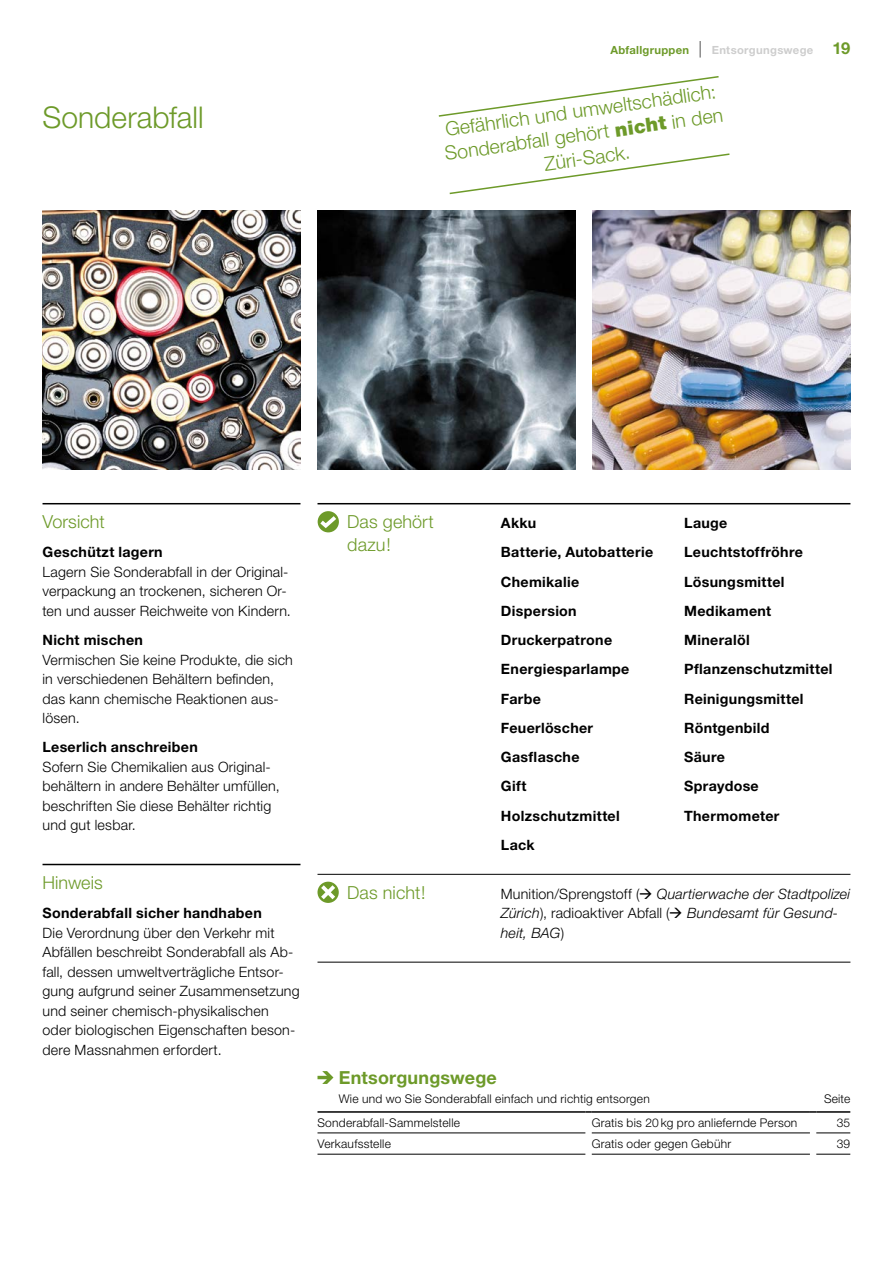
<style>
.page{position:relative;width:893px;height:1263px;background:#fff}
.page>*{position:absolute;margin:0;border:0;box-sizing:border-box;transform-origin:0 0}
.t1{font:300 30px "Helvetica Neue LT Std";color:#6d9a29}
.NEU__Hinweis{font:300 19.5px/24px "Helvetica Neue LT Std";color:#6d9a29;text-align:center}
.H2_1pt_Linie{font:300 18px "Helvetica Neue LT Std";color:#6d9a29}
.Tab_Titel{font:700 18px "Helvetica Neue LT Std";letter-spacing:.01em;color:#6d9a29}
.H2_1pt_Linie_mit_Ein{font:300 18px/22.5px "Helvetica Neue LT Std";letter-spacing:.005em;color:#6d9a29}
.H2_0_3pt_Linie_mit_E{font:300 18px "Helvetica Neue LT Std";letter-spacing:.005em;color:#6d9a29}
.Lauftext_9_5_13_6_5p{font:300 14.25px/19.5px "Helvetica Neue LT Std";letter-spacing:.015em;color:#000}
.Lauftext_9_5_13_6_5p-2{font:700 14.25px "Helvetica Neue LT Std";letter-spacing:.02em;color:#000}
.Lauftext_9_5_13_6_5p-3{font:italic 300 14.25px/19.5px "Helvetica Neue LT Std";letter-spacing:.015em;color:#000}
.Tab_Beschreibung{font:300 12px "Helvetica Neue LT Std";letter-spacing:.02em;color:#000}
.Tab_links{font:300 12px "Helvetica Neue LT Std";letter-spacing:.02em;color:#000}
.Tab_rechts{font:300 12px "Helvetica Neue LT Std";letter-spacing:.005em;color:#000}
.t2{font:700 11.25px "Helvetica Neue LT Std";letter-spacing:.025em;color:#cdcdcd}
.s1{color:#6d9a29}
.s2{font-weight:100;font-size:16.5px;color:#000}
.s3{font-size:16.5px;color:#6d9a29}
.s4{font-weight:900}
.s5{font-weight:700}
.s6{font-style:normal}
</style>
<div class="page">
<img style="left:592px;top:210px;width:258px;height:260px">
<img style="left:43px;top:210px;width:257px;height:260px">
<img style="left:317px;top:210px;width:258px;height:260px">
<hr style="left:317px;top:503px;width:533px;height:1px;background:#000">
<hr style="left:317px;top:1133px;width:268px;height:1px;background:#000">
<hr style="left:592px;top:1133px;width:218px;height:1px;background:#000">
<hr style="left:816px;top:1133px;width:34px;height:1px;background:#000">
<hr style="left:317px;top:1154px;width:268px;height:1px;background:#000">
<hr style="left:592px;top:1154px;width:218px;height:1px;background:#000">
<hr style="left:816px;top:1154px;width:34px;height:1px;background:#000">
<hr style="left:317px;top:1111px;width:268px;height:2px;background:#000">
<svg style="left:585px;top:1111px;width:7px;height:2px"></svg>
<hr style="left:592px;top:1111px;width:218px;height:2px;background:#000">
<svg style="left:810px;top:1111px;width:6px;height:2px"></svg>
<hr style="left:816px;top:1111px;width:34px;height:2px;background:#000">
<svg style="left:317px;top:881px;width:22px;height:22px"></svg>
<svg style="left:318px;top:511px;width:21px;height:21px"></svg>
<svg style="left:317px;top:512px;width:22px;height:19px"></svg>
<svg style="left:317px;top:1071px;width:16px;height:13px"></svg>
<hr style="left:43px;top:864px;width:257px;height:1px;background:#000">
<hr style="left:317px;top:874px;width:533px;height:1px;background:#000">
<hr style="left:317px;top:962px;width:533px;height:1px;background:#000">
<hr style="left:43px;top:503px;width:257px;height:1px;background:#000">
<svg style="left:438px;top:76px;width:281px;height:41px"></svg>
<svg style="left:449px;top:153px;width:281px;height:42px"></svg>
<h1 class="t1" style="left:43px;top:99px;width:163px">Sonderabfall</h1>
<p class="t2" style="left:610px;top:43px;width:242px"><span class="s1">Abfallgruppen</span> <span class="s2">|</span> Entsorgungswege <span class="s3">19</span></p>
<p class="NEU__Hinweis" style="left:440px;top:117px;width:282px;rotate:-8deg">Gefährlich und umweltschädlich:<br>Sonderabfall gehört <span class="s4">nicht</span> in den<br>Züri-Sack.</p>
<p class="H2_1pt_Linie" style="left:43px;top:511px;width:64px">Vorsicht</p>
<p class="Lauftext_9_5_13_6_5p" style="left:43px;top:542px;width:250px"><span class="s5">Geschützt lagern<br></span>Lagern Sie Sonderabfall in der Original&shy;verpackung an trockenen, sicheren Or&shy;ten und ausser Reichweite von Kindern.</p>
<p class="Lauftext_9_5_13_6_5p" style="left:43px;top:630px;width:252px"><span class="s5">Nicht mischen<br></span>Vermischen Sie keine Produkte, die sich in verschiedenen Behältern befinden, das kann chemische Reaktionen aus&shy;lösen.</p>
<p class="Lauftext_9_5_13_6_5p" style="left:43px;top:737px;width:239px"><span class="s5">Leserlich anschreiben<br></span>Sofern Sie Chemikalien aus Original&shy;behältern in andere Behälter umfüllen, beschriften Sie diese Behälter richtig und gut lesbar.</p>
<p class="H2_1pt_Linie" style="left:43px;top:871px;width:62px">Hinweis</p>
<p class="Lauftext_9_5_13_6_5p" style="left:43px;top:903px;width:259px"><span class="s5">Sonderabfall sicher handhaben<br></span>Die Verordnung über den Verkehr mit Abfällen beschreibt Sonderabfall als Ab&shy;fall, dessen umweltverträgliche Entsor&shy;gung aufgrund seiner Zusammensetzung und seiner chemisch-physikalischen oder biologischen Eigenschaften beson&shy;dere Massnahmen erfordert.</p>
<p class="H2_1pt_Linie_mit_Ein" style="left:347px;top:510px;width:88px">Das gehört dazu!</p>
<p class="Lauftext_9_5_13_6_5p-2" style="left:501px;top:514px;width:37px">Akku</p>
<p class="Lauftext_9_5_13_6_5p-2" style="left:501px;top:543px;width:154px">Batterie, Autobatterie</p>
<p class="Lauftext_9_5_13_6_5p-2" style="left:501px;top:573px;width:80px">Chemikalie</p>
<p class="Lauftext_9_5_13_6_5p-2" style="left:501px;top:602px;width:77px">Dispersion</p>
<p class="Lauftext_9_5_13_6_5p-2" style="left:501px;top:631px;width:113px">Druckerpatrone</p>
<p class="Lauftext_9_5_13_6_5p-2" style="left:501px;top:660px;width:130px">Energiesparlampe</p>
<p class="Lauftext_9_5_13_6_5p-2" style="left:501px;top:690px;width:41px">Farbe</p>
<p class="Lauftext_9_5_13_6_5p-2" style="left:501px;top:719px;width:94px">Feuerlöscher</p>
<p class="Lauftext_9_5_13_6_5p-2" style="left:501px;top:748px;width:80px">Gasflasche</p>
<p class="Lauftext_9_5_13_6_5p-2" style="left:501px;top:777px;width:27px">Gift</p>
<p class="Lauftext_9_5_13_6_5p-2" style="left:501px;top:807px;width:120px">Holzschutzmittel</p>
<p class="Lauftext_9_5_13_6_5p-2" style="left:501px;top:836px;width:35px">Lack</p>
<p class="Lauftext_9_5_13_6_5p-2" style="left:684px;top:514px;width:45px">Lauge</p>
<p class="Lauftext_9_5_13_6_5p-2" style="left:684px;top:543px;width:120px">Leuchtstoffröhre</p>
<p class="Lauftext_9_5_13_6_5p-2" style="left:684px;top:573px;width:102px">Lösungsmittel</p>
<p class="Lauftext_9_5_13_6_5p-2" style="left:684px;top:602px;width:89px">Medikament</p>
<p class="Lauftext_9_5_13_6_5p-2" style="left:684px;top:631px;width:67px">Mineralöl</p>
<p class="Lauftext_9_5_13_6_5p-2" style="left:684px;top:660px;width:150px">Pflanzenschutzmittel</p>
<p class="Lauftext_9_5_13_6_5p-2" style="left:684px;top:690px;width:121px">Reinigungsmittel</p>
<p class="Lauftext_9_5_13_6_5p-2" style="left:684px;top:719px;width:87px">Röntgenbild</p>
<p class="Lauftext_9_5_13_6_5p-2" style="left:684px;top:748px;width:42px">Säure</p>
<p class="Lauftext_9_5_13_6_5p-2" style="left:684px;top:777px;width:76px">Spraydose</p>
<p class="Lauftext_9_5_13_6_5p-2" style="left:684px;top:807px;width:97px">Thermometer</p>
<p class="H2_0_3pt_Linie_mit_E" style="left:347px;top:881px;width:80px">Das nicht!</p>
<p class="Lauftext_9_5_13_6_5p-3" style="left:501px;top:884px;width:351px"><span class="s6">Munition/Sprengstoff (</span>→ Quartierwache der Stadtpolizei<br>Zürich<span class="s6">), radioaktiver Abfall (</span>→ Bundesamt für Gesund&shy;heit, BAG<span class="s6">)</span></p>
<p class="Tab_Titel" style="left:339px;top:1066px;width:160px">Entsorgungswege</p>
<p class="Tab_Beschreibung" style="left:339px;top:1092px;width:313px">Wie und wo Sie Sonderabfall einfach und richtig entsorgen</p>
<p class="Tab_rechts" style="left:824px;top:1092px;width:28px">Seite</p>
<p class="Tab_Beschreibung" style="left:317px;top:1115px;width:144px">Sonderabfall-Sammelstelle</p>
<p class="Tab_links" style="left:592px;top:1115px;width:207px">Gratis bis 20 kg pro anliefernde Person</p>
<p class="Tab_rechts" style="left:837px;top:1115px;width:15px">35</p>
<p class="Tab_links" style="left:317px;top:1136px;width:75px">Verkaufsstelle</p>
<p class="Tab_links" style="left:592px;top:1136px;width:141px">Gratis oder gegen Gebühr</p>
<p class="Tab_rechts" style="left:837px;top:1136px;width:15px">39</p>
</div>
